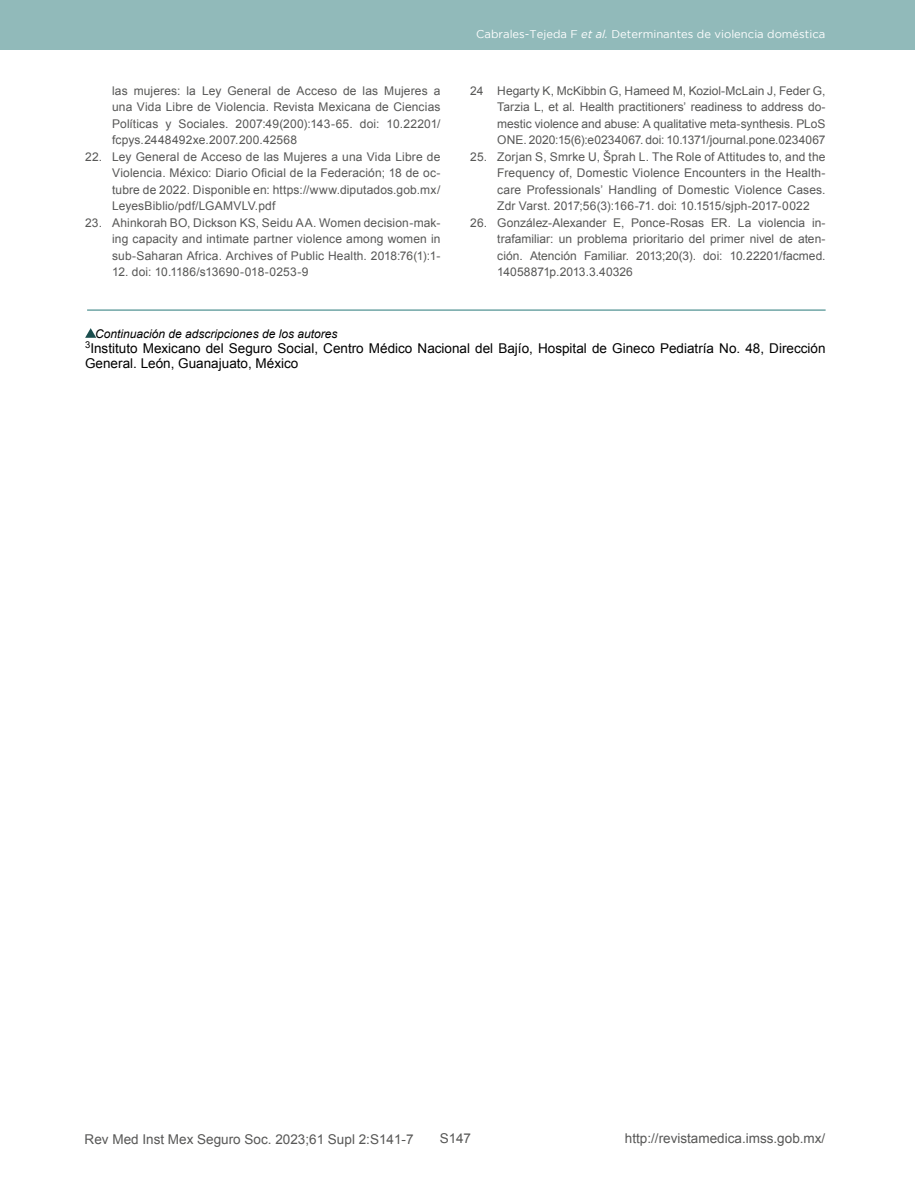
<style>
.page{position:relative;width:915px;height:1191px;background:#fff}
.page>*{position:absolute;margin:0;border:0;box-sizing:border-box;transform-origin:0 0}
.t1{font:13.5px/15px "Arial";color:#000}
.t2{font:13.5px "Arial";color:#575756}
.t3{font:12px/16.5px "Arial";letter-spacing:.01em;color:#575756;text-align:justify}
.t4{font:italic 12px "Arial";color:#000}
.t5{font:11.25px "Gotham";color:#fff}
.s1{font-style:italic}
</style>
<div class="page">
<div style="left:0;top:0;width:914px;height:50px;background:#91baba"></div>
<hr style="left:87px;top:309px;width:738px;height:2px;background:#6fa5a5">
<svg style="left:85px;top:328px;width:11px;height:10px"></svg>
<p class="t3" style="left:112px;top:82px;width:330px">las mujeres: la Ley General de Acceso de las Mujeres a una Vida Libre de Violencia. Revista Mexicana de Ciencias Políticas y Sociales. 2007:49(200):143-65. doi: 10.22201/ fcpys.2448492xe.2007.200.42568</p>
<p class="t3" style="left:112px;top:148px;width:330px;text-indent:-27px">22. Ley General de Acceso de las Mujeres a una Vida Libre de Violencia. México: Diario Oficial de la Federación; 18 de oc&shy;tubre de 2022. Disponible en: https://www.diputados.gob.mx/ LeyesBiblio/pdf/LGAMVLV.pdf</p>
<p class="t3" style="left:112px;top:214px;width:330px;text-indent:-27px">23. Ahinkorah BO, Dickson KS, Seidu AA. Women decision-mak&shy;ing capacity and intimate partner violence among women in sub-Saharan Africa. Archives of Public Health. 2018:76(1):1-</p>
<p class="t3" style="left:112px;top:264px;width:198px">12. doi: 10.1186/s13690-018-0253-9</p>
<p class="t5" style="left:476px;top:28px;width:350px">Cabrales-Tejeda F <span class="s1">et al.</span> Determinantes de violencia doméstica</p>
<p class="t3" style="left:497px;top:82px;width:330px;text-indent:-27px">24 Hegarty K, McKibbin G, Hameed M, Koziol-McLain J, Feder G, Tarzia L, et al. Health practitioners’ readiness to address do&shy;mestic violence and abuse: A qualitative meta-synthesis. PLoS ONE. 2020:15(6):e0234067. doi: 10.1371/journal.pone.0234067</p>
<p class="t3" style="left:497px;top:148px;width:330px;text-indent:-27px">25. Zorjan S, Smrke U, Šprah L. The Role of Attitudes to, and the Frequency of, Domestic Violence Encounters in the Health&shy;care Professionals’ Handling of Domestic Violence Cases.<br>Zdr Varst. 2017;56(3):166-71. doi: 10.1515/sjph-2017-0022</p>
<p class="t3" style="left:497px;top:214px;width:330px;text-indent:-27px">26. González-Alexander E, Ponce-Rosas ER. La violencia in&shy;trafamiliar: un problema prioritario del primer nivel de aten&shy;ción. Atención Familiar. 2013;20(3). doi: 10.22201/facmed.<br>14058871p.2013.3.40326</p>
<p class="t4" style="left:95px;top:326px;width:244px">Continuación de adscripciones de los autores</p>
<p class="t1" style="left:85px;top:341px;width:741px"><sup>3</sup>Instituto Mexicano del Seguro Social, Centro Médico Nacional del Bajío, Hospital de Gineco Pediatría No. 48, Dirección<br>General. León, Guanajuato, México</p>
<p class="t2" style="left:85px;top:1130px;width:330px">Rev Med Inst Mex Seguro Soc. 2023;61 Supl 2:S141-7</p>
<p class="t2" style="left:439px;top:1129px;width:33px">S147</p>
<p class="t2" style="left:624px;top:1129px;width:202px">http://revistamedica.imss.gob.mx/</p>
</div>
